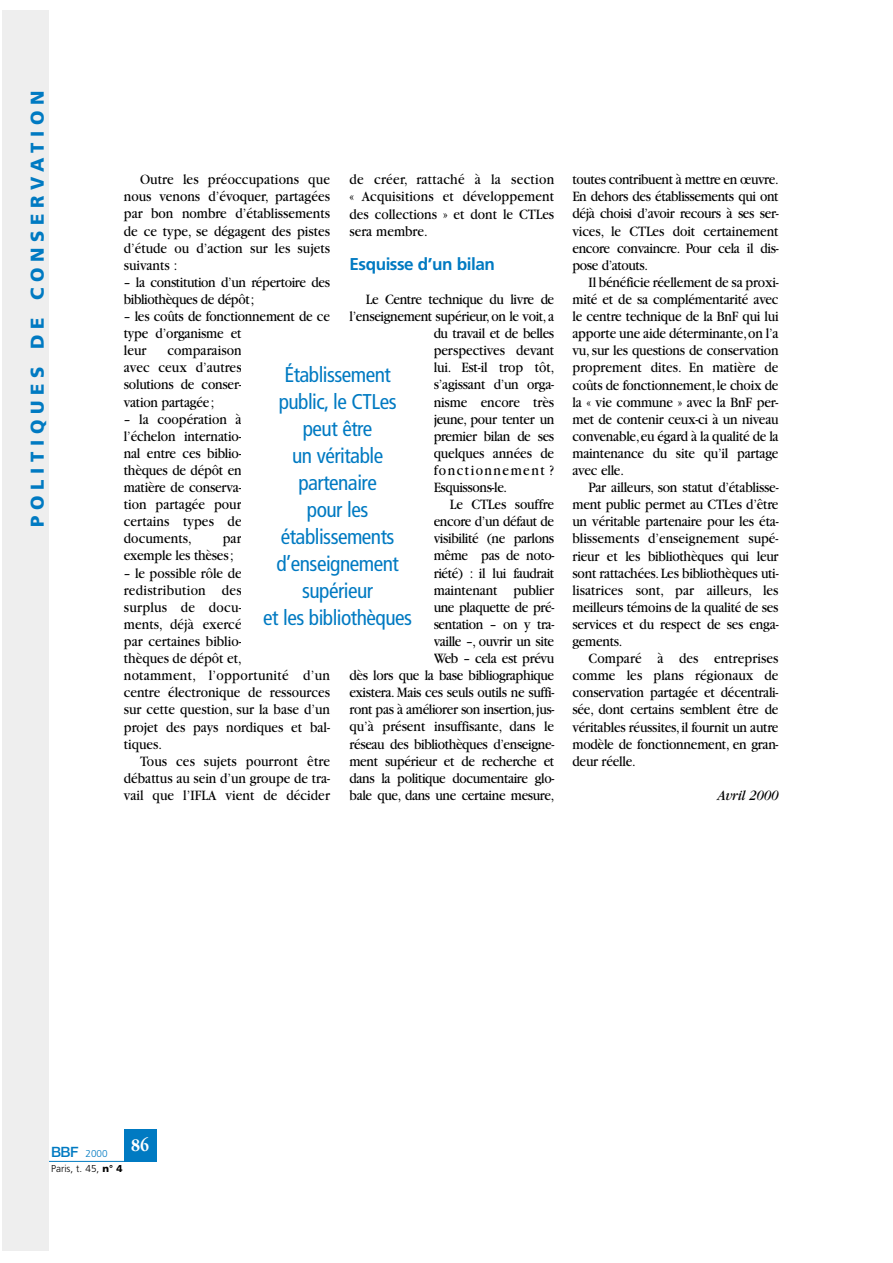
<style>
.page{position:relative;width:893px;height:1263px;background:#fff}
.page>*{position:absolute;margin:0;border:0;box-sizing:border-box;transform-origin:0 0}
.t1{font:condensed 21.3px/27.2px "Frutiger";letter-spacing:-.025em;color:#007ac2;text-align:center}
.t2{font:900 18.6px "Frutiger";letter-spacing:.305em;color:#007ac2}
.t3{font:700 18.6px "Garamond";color:#fff;scale:.85 1}
.t4{font:700 17.1px "Frutiger";letter-spacing:-.03em;color:#007ac2}
.t5{font:15px/17.1px "Garamond";letter-spacing:-.015em;color:#000;text-align:justify;scale:.9 1}
.t6{font:15px "Garamond";letter-spacing:.11em;color:#000;scale:.9 1}
.t7{font:italic 15px "Garamond";letter-spacing:-.015em;color:#000;scale:.9 1}
.t8{font:300 10.05px/14.4px "Frutiger";color:#000}
.s1{font-family:"Helvetica Neue";font-weight:500;font-size:14.25px;color:#007ac2}
.s2{color:#007ac2}
.s3{font-weight:900}
</style>
<div class="page">
<hr style="left:3px;top:1161px;width:153px;height:1px;background:#007ac2">
<div style="left:124px;top:1129px;width:32px;height:32px;background:#007ac2"></div>
<div style="left:3px;top:10px;width:46px;height:1240px;background:#eee"></div>
<p class="t2" style="left:30px;top:527px;width:438px;rotate:-90deg">POLITIQUES DE CONSERVATION</p>
<p class="t5" style="left:124px;top:172px;width:230px;text-indent:16px">Outre les préoccupations que nous venons d’évoquer, partagées par bon nombre d’établissements de ce type, se dégagent des pistes d’étude ou d’action sur les sujets suivants :</p>
<p class="t5" style="left:124px;top:275px;width:230px">– la constitution d’un répertoire des bibliothèques de dépôt;</p>
<p class="t5" style="left:124px;top:309px;width:230px;text-align:left">– les coûts de fonctionnement de ce type d’organisme et<br>leur</p>
<p class="t5" style="left:349px;top:172px;width:229px">de créer, rattaché à la section « Acquisitions et développement des collections » et dont le CTLes sera membre.</p>
<p class="t4" style="left:349px;top:257px;width:147px">Esquisse d’un bilan</p>
<p class="t5" style="left:366px;top:292px;width:211px">Le Centre technique du livre de</p>
<p class="t5" style="left:349px;top:309px;width:229px">l’enseignement supérieur, on le voit, a</p>
<p class="t5" style="left:433px;top:326px;width:135px">du travail et de belles</p>
<p class="t5" style="left:433px;top:343px;width:135px">perspectives devant</p>
<p class="t5" style="left:433px;top:360px;width:135px">lui. Est-il trop tôt,</p>
<p class="t5" style="left:433px;top:378px;width:135px">s’agissant d’un orga-</p>
<p class="t5" style="left:433px;top:395px;width:135px">nisme encore très</p>
<p class="t5" style="left:433px;top:412px;width:135px">jeune, pour tenter un</p>
<p class="t5" style="left:433px;top:429px;width:135px">premier bilan de ses</p>
<p class="t5" style="left:433px;top:446px;width:135px">quelques années de</p>
<p class="t6" style="left:433px;top:465px;width:135px">fonctionnement ?</p>
<p class="t5" style="left:433px;top:480px;width:83px">Esquissons-le.</p>
<p class="t5" style="left:450px;top:497px;width:117px">Le CTLes souffre</p>
<p class="t5" style="left:433px;top:514px;width:135px">encore d’un défaut de</p>
<p class="t5" style="left:433px;top:531px;width:135px">visibilité (ne parlons</p>
<p class="t5" style="left:433px;top:549px;width:135px">même pas de noto-</p>
<p class="t5" style="left:433px;top:566px;width:135px">riété) : il lui faudrait</p>
<p class="t5" style="left:433px;top:583px;width:135px">maintenant publier</p>
<p class="t5" style="left:433px;top:600px;width:135px">une plaquette de pré-</p>
<p class="t5" style="left:433px;top:617px;width:135px">sentation – on y tra-</p>
<p class="t5" style="left:433px;top:634px;width:135px">vaille –, ouvrir un site</p>
<p class="t5" style="left:433px;top:651px;width:135px">Web – cela est prévu</p>
<p class="t5" style="left:349px;top:668px;width:229px">dès lors que la base bibliographique</p>
<p class="t5" style="left:349px;top:685px;width:229px">existera. Mais ces seuls outils ne suffi-</p>
<p class="t5" style="left:349px;top:702px;width:229px">ront pas à améliorer son insertion,jus-</p>
<p class="t5" style="left:349px;top:720px;width:229px">qu’à présent insuffisante, dans le</p>
<p class="t5" style="left:349px;top:737px;width:229px">réseau des bibliothèques d’enseigne-</p>
<p class="t5" style="left:349px;top:754px;width:229px">ment supérieur et de recherche et</p>
<p class="t5" style="left:349px;top:771px;width:229px">dans la politique documentaire glo-</p>
<p class="t5" style="left:349px;top:788px;width:229px">bale que, dans une certaine mesure,</p>
<p class="t5" style="left:124px;top:343px;width:132px;text-indent:44px">comparaison avec ceux d’autres solutions de conser&shy;vation partagée;</p>
<p class="t5" style="left:124px;top:412px;width:132px">– la coopération à l’échelon internatio&shy;nal entre ces biblio&shy;thèques de dépôt en matière de conserva&shy;tion partagée pour certains types de documents,</p>
<h1 class="t1" style="left:263px;top:362px;width:150px">Établissement public, le CTLes peut être<br>un véritable partenaire<br>pour les établissements d’enseignement supérieur<br>et les bibliothèques</h1>
<p class="t5" style="left:124px;top:531px;width:132px;text-indent:99px">par exemple les thèses;</p>
<p class="t5" style="left:124px;top:566px;width:230px;text-align:left">– le possible rôle de<br>redistribution des<br>surplus de docu-<br>ments, déjà exercé<br>par certaines biblio-<br>thèques de dépôt et,<br>notamment, l’opportunité d’un centre électronique de ressources sur cette question, sur la base d’un projet des pays nordiques et bal&shy;tiques.</p>
<p class="t5" style="left:124px;top:754px;width:230px;text-indent:16px">Tous ces sujets pourront être débattus au sein d’un groupe de tra&shy;vail que l’IFLA vient de décider</p>
<p class="t5" style="left:572px;top:172px;width:230px">toutes contribuent à mettre en œuvre.<br>En dehors des établissements qui ont déjà choisi d’avoir recours à ses ser&shy;vices, le CTLes doit certainement encore convaincre. Pour cela il dis&shy;pose d’atouts.</p>
<p class="t5" style="left:572px;top:275px;width:231px;text-indent:16px">Il bénéficie réellement de sa proxi&shy;mité et de sa complémentarité avec le centre technique de la BnF qui lui apporte une aide déterminante,on l’a vu, sur les questions de conservation proprement dites. En matière de coûts de fonctionnement,le choix de la « vie commune » avec la BnF per&shy;met de contenir ceux-ci à un niveau convenable,eu égard à la qualité de la maintenance du site qu’il partage avec elle.</p>
<p class="t5" style="left:572px;top:480px;width:230px;text-indent:16px">Par ailleurs, son statut d’établisse&shy;ment public permet au CTLes d’être un véritable partenaire pour les éta&shy;blissements d’enseignement supé&shy;rieur et les bibliothèques qui leur sont rattachées.Les bibliothèques uti&shy;lisatrices sont, par ailleurs, les meilleurs témoins de la qualité de ses services et du respect de ses enga&shy;gements.</p>
<p class="t5" style="left:572px;top:651px;width:230px;text-indent:16px">Comparé à des entreprises comme les plans régionaux de conservation partagée et décentrali&shy;sée, dont certains semblent être de véritables réussites,il fournit un autre modèle de fonctionnement, en gran&shy;deur réelle.</p>
<p class="t7" style="left:717px;top:790px;width:69px">Avril 2000</p>
<p class="t8" style="left:51px;top:1147px;width:73px"><span class="s1">BBF</span> <span class="s2">2000<br></span>Paris, t. 45, <span class="s3">n° 4</span></p>
<p class="t3" style="left:131px;top:1138px;width:22px">86</p>
</div>
